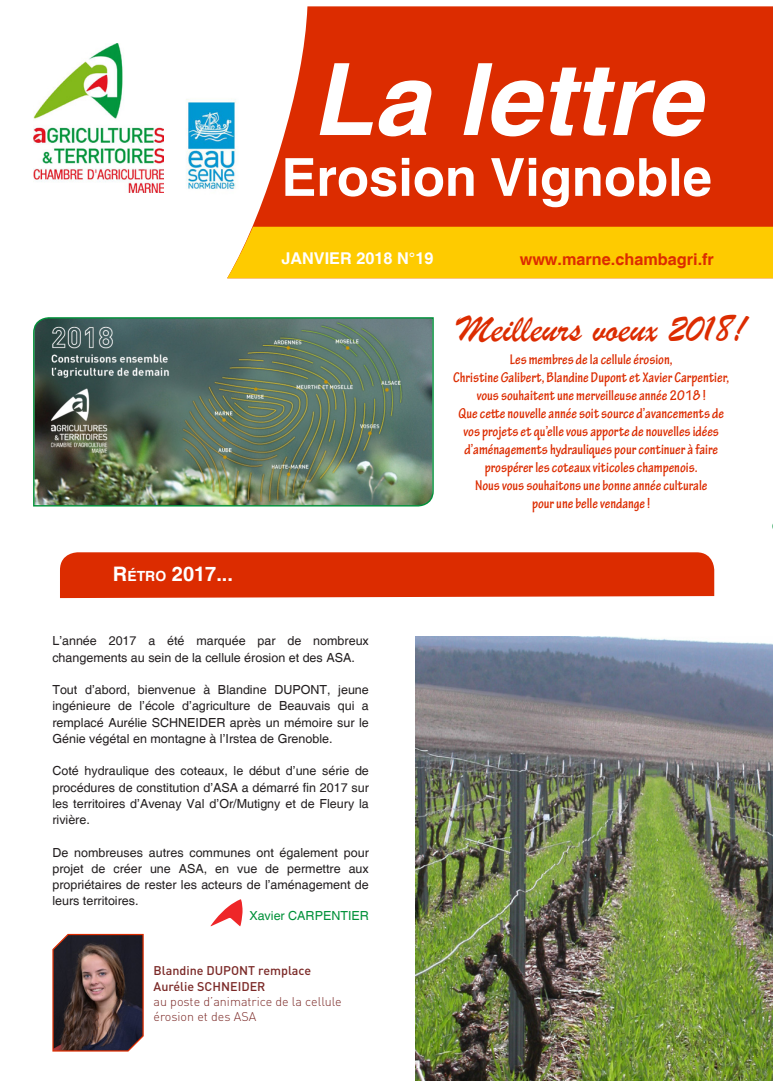
<style>
.page{position:relative;width:773px;height:1081px;background:#fff}
.page>*{position:absolute;margin:0;border:0;box-sizing:border-box;transform-origin:0 0}
.t1{font:italic 700 100px "Helvetica";color:#fff}
.t2{font:700 52.5px "Helvetica";color:#fff}
.t3{font:40px "Brush Script";color:#dc2c00}
.t4{font:700 20px "Helvetica";color:#fff}
.t5{font:700 16.25px "Helvetica";color:#dc2c00}
.t6{font:700 16.25px "Helvetica";color:#fff}
.t7{font:700 condensed 15px/18px "Tekton Pro";color:#dc2c00;text-align:center}
.t8{font:12.5px/16.2px "Helvetica";color:#231f20;text-align:justify}
.t9{font:300 12.5px/15px "DIN Pro";color:#7b2927}
.t10{font:500 12.5px/16.5px "DIN Pro";color:#7b2927}
.t11{font:12.5px "Helvetica";color:#009139}
.s1{font-size:14px}
</style>
<div class="page">
<svg style="left:252px;top:6px;width:520px;height:221px;background:#de3b11"></svg>
<div style="left:227px;top:227px;width:545px;height:51px;background:#fecb00"></div>
<img style="left:33px;top:44px;width:131px;height:149px">
<div style="left:60px;top:552px;width:654px;height:46px;background:#dc2c00"></div>
<img style="left:186px;top:99px;width:50px;height:91px">
<img style="left:33px;top:317px;width:401px;height:190px">
<svg style="left:52px;top:933px;width:92px;height:119px;background:#544040"></svg>
<svg style="left:210px;top:899px;width:32px;height:27px"></svg>
<img style="left:415px;top:636px;width:357px;height:445px">
<h1 class="t1" style="left:312px;top:39px;width:391px">La lettre</h1>
<h2 class="t2" style="left:281px;top:145px;width:432px">Erosion Vignoble</h2>
<h3 class="t4" style="left:113px;top:561px;width:122px">R<span class="s1">étro</span> 2017...</h3>
<h3 class="t6" style="left:281px;top:249px;width:153px">JANVIER 2018 N°19</h3>
<h3 class="t5" style="left:519px;top:249px;width:196px">www.marne.chambagri.fr</h3>
<h3 class="t3" style="left:458px;top:304px;width:289px">Meilleurs voeux 2018!</h3>
<p class="t7" style="left:453px;top:351px;width:277px">Les membres de la cellule érosion,<br>Christine Galibert, Blandine Dupont et Xavier Carpentier, vous souhaitent une merveilleuse année 2018 !<br>Que cette nouvelle année soit source d’avancements de vos projets et qu’elle vous apporte de nouvelles idées d’aménagements hydrauliques pour continuer à faire prospérer les coteaux viticoles champenois.<br>Nous vous souhaitons une bonne année culturale<br>pour une belle vendange !</p>
<p class="t8" style="left:52px;top:633px;width:318px">L’année 2017 a été marquée par de nombreux changements au sein de la cellule érosion et des ASA.</p>
<p class="t8" style="left:52px;top:682px;width:318px">Tout d’abord, bienvenue à Blandine DUPONT, jeune ingénieure de l’école d’agriculture de Beauvais qui a remplacé Aurélie SCHNEIDER après un mémoire sur le Génie végétal en montagne à l’Irstea de Grenoble.</p>
<p class="t8" style="left:52px;top:763px;width:318px">Coté hydraulique des coteaux, le début d’une série de procédures de constitution d’ASA a démarré fin 2017 sur les territoires d’Avenay Val d’Or/Mutigny et de Fleury la rivière.</p>
<p class="t8" style="left:52px;top:844px;width:318px">De nombreuses autres communes ont également pour projet de créer une ASA, en vue de permettre aux propriétaires de rester les acteurs de l’aménagement de leurs territoires.</p>
<p class="t11" style="left:249px;top:908px;width:121px">Xavier CARPENTIER</p>
<p class="t10" style="left:153px;top:961px;width:159px">Blandine DUPONT remplace<br>Aurélie SCHNEIDER</p>
<p class="t9" style="left:153px;top:994px;width:190px">au poste d’animatrice de la cellule érosion et des ASA</p>
</div>
